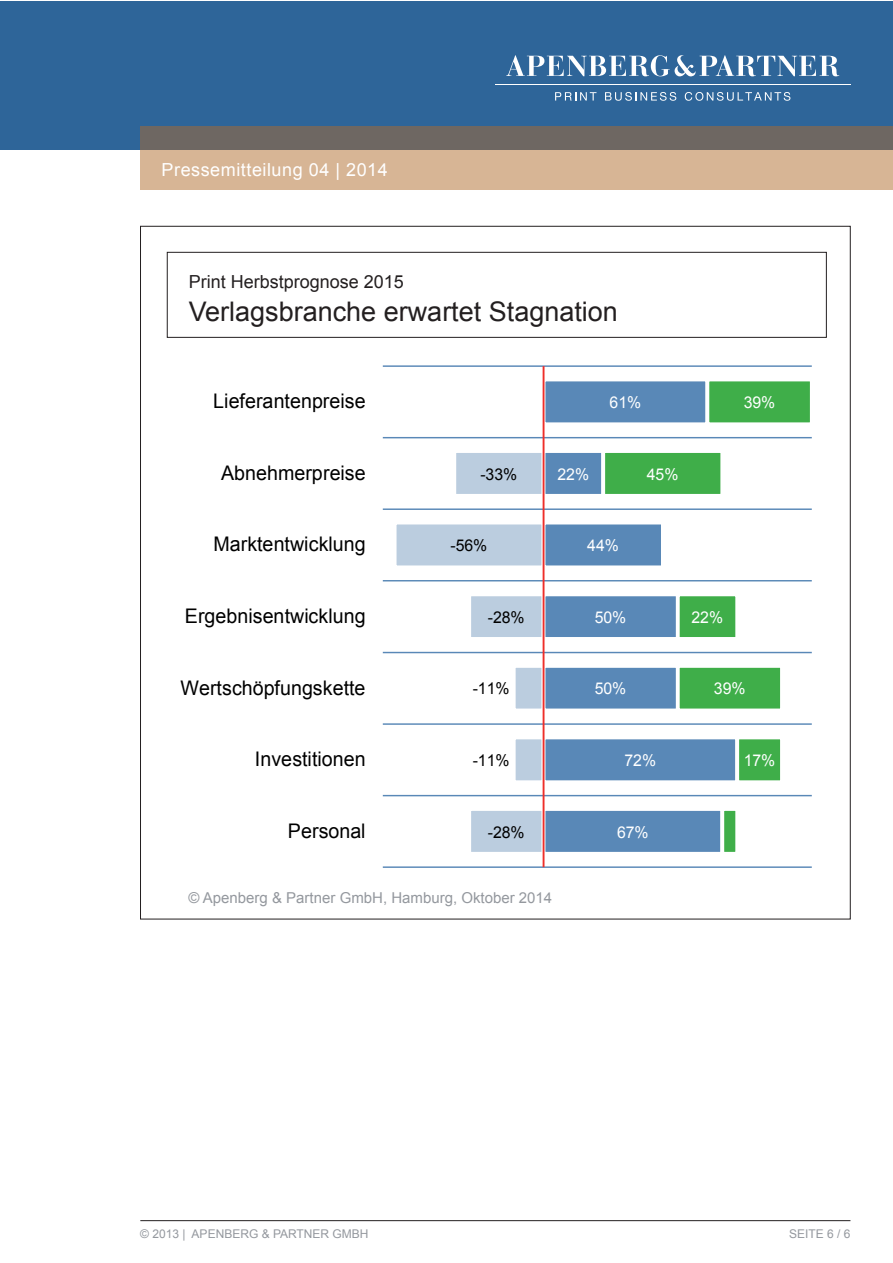
<style>
.page{position:relative;width:893px;height:1263px;background:#fff}
.page>*{position:absolute;margin:0;border:0;box-sizing:border-box;transform-origin:0 0}
.t1{font:27px "Arial";color:#231f20}
.t2{font:20.1px "Arial";color:#000}
.t3{font:18px "Arial";letter-spacing:.03em;color:#fff}
.t4{font:18px "Arial";color:#231f20}
.t5{font:16.2px "Arial";letter-spacing:-.005em;color:#fff}
.t6{font:16.2px "Arial";letter-spacing:-.005em;color:#000}
.t7{font:15px "Arial";color:#94989e}
.t8{font:12px "Arial";color:#94989e}
</style>
<div class="page">
<div style="left:0;top:1px;width:893px;height:149px;background:#2e6599"></div>
<svg style="left:140px;top:126px;width:753px;height:64px;background:#af9781"></svg>
<svg style="left:506px;top:55px;width:333px;height:21px"></svg>
<svg style="left:555px;top:92px;width:41px;height:9px"></svg>
<svg style="left:605px;top:92px;width:71px;height:9px"></svg>
<svg style="left:685px;top:92px;width:105px;height:9px"></svg>
<hr style="left:495px;top:84px;width:355px;height:1px;background:#fff">
<hr style="left:140px;top:1220px;width:710px;height:1px;background:#231f20">
<div style="left:167px;top:252px;width:659px;height:86px;border:1px solid #231f20"></div>
<hr style="left:383px;top:866px;width:429px;height:2px;background:#5988b7">
<hr style="left:383px;top:795px;width:429px;height:1px;background:#5988b7">
<hr style="left:383px;top:723px;width:429px;height:2px;background:#5988b7">
<hr style="left:383px;top:652px;width:429px;height:1px;background:#5988b7">
<hr style="left:383px;top:580px;width:429px;height:1px;background:#5988b7">
<hr style="left:383px;top:508px;width:429px;height:2px;background:#5988b7">
<hr style="left:383px;top:437px;width:429px;height:1px;background:#5988b7">
<hr style="left:383px;top:365px;width:429px;height:2px;background:#5988b7">
<div style="left:469px;top:809px;width:75px;height:45px;background:#bbcddf"></div>
<div style="left:467px;top:807px;width:78px;height:49px;border:4px solid #fff"></div>
<div style="left:514px;top:737px;width:30px;height:45px;background:#bbcddf"></div>
<div style="left:512px;top:735px;width:33px;height:49px;border:4px solid #fff"></div>
<div style="left:514px;top:666px;width:30px;height:44px;background:#bbcddf"></div>
<div style="left:512px;top:664px;width:33px;height:48px;border:4px solid #fff"></div>
<div style="left:469px;top:594px;width:75px;height:45px;background:#bbcddf"></div>
<div style="left:467px;top:592px;width:78px;height:49px;border:4px solid #fff"></div>
<div style="left:395px;top:522px;width:149px;height:45px;background:#bbcddf"></div>
<div style="left:393px;top:521px;width:152px;height:48px;border:4px solid #fff"></div>
<div style="left:454px;top:451px;width:90px;height:45px;background:#bbcddf"></div>
<div style="left:452px;top:449px;width:93px;height:49px;border:4px solid #fff"></div>
<div style="left:544px;top:809px;width:178px;height:45px;background:#5988b7"></div>
<div style="left:542px;top:807px;width:182px;height:49px;border:4px solid #fff"></div>
<div style="left:544px;top:737px;width:193px;height:45px;background:#5988b7"></div>
<div style="left:542px;top:735px;width:197px;height:49px;border:4px solid #fff"></div>
<div style="left:544px;top:666px;width:134px;height:44px;background:#5988b7"></div>
<div style="left:542px;top:664px;width:138px;height:48px;border:4px solid #fff"></div>
<div style="left:544px;top:594px;width:134px;height:45px;background:#5988b7"></div>
<div style="left:542px;top:592px;width:138px;height:49px;border:4px solid #fff"></div>
<div style="left:544px;top:522px;width:119px;height:45px;background:#5988b7"></div>
<div style="left:542px;top:521px;width:123px;height:48px;border:4px solid #fff"></div>
<div style="left:544px;top:451px;width:59px;height:45px;background:#5988b7"></div>
<div style="left:542px;top:449px;width:63px;height:49px;border:4px solid #fff"></div>
<div style="left:544px;top:379px;width:163px;height:45px;background:#5988b7"></div>
<div style="left:542px;top:378px;width:167px;height:48px;border:4px solid #fff"></div>
<div style="left:722px;top:809px;width:15px;height:45px;background:#3fae49"></div>
<div style="left:720px;top:807px;width:19px;height:49px;border:4px solid #fff"></div>
<div style="left:737px;top:737px;width:45px;height:45px;background:#3fae49"></div>
<div style="left:735px;top:735px;width:49px;height:49px;border:4px solid #fff"></div>
<div style="left:678px;top:666px;width:104px;height:44px;background:#3fae49"></div>
<div style="left:676px;top:664px;width:108px;height:48px;border:4px solid #fff"></div>
<div style="left:678px;top:594px;width:59px;height:45px;background:#3fae49"></div>
<div style="left:676px;top:592px;width:63px;height:49px;border:4px solid #fff"></div>
<div style="left:603px;top:451px;width:119px;height:45px;background:#3fae49"></div>
<div style="left:601px;top:449px;width:123px;height:49px;border:4px solid #fff"></div>
<div style="left:707px;top:379px;width:105px;height:45px;background:#3fae49"></div>
<div style="left:705px;top:378px;width:108px;height:48px;border:4px solid #fff"></div>
<hr style="left:543px;top:366px;width:1px;height:501px;background:#ee2f2a">
<p class="t3" style="left:162px;top:158px;width:228px">Pressemitteilung 04 | 2014</p>
<p class="t4" style="left:189px;top:270px;width:217px">Print Herbstprognose 2015</p>
<h1 class="t1" style="left:189px;top:294px;width:431px">Verlagsbranche erwartet Stagnation</h1>
<p class="t2" style="left:213px;top:388px;width:154px">Lieferantenpreise</p>
<p class="t5" style="left:610px;top:392px;width:33px">61%</p>
<p class="t5" style="left:744px;top:392px;width:33px">39%</p>
<p class="t2" style="left:221px;top:460px;width:146px">Abnehmerpreise</p>
<p class="t6" style="left:480px;top:463px;width:38px">-33%</p>
<p class="t5" style="left:557px;top:463px;width:33px">22%</p>
<p class="t5" style="left:647px;top:463px;width:33px">45%</p>
<p class="t2" style="left:213px;top:531px;width:154px">Marktentwicklung</p>
<p class="t6" style="left:451px;top:535px;width:38px">-56%</p>
<p class="t5" style="left:587px;top:535px;width:33px">44%</p>
<p class="t2" style="left:185px;top:603px;width:182px">Ergebnisentwicklung</p>
<p class="t6" style="left:488px;top:606px;width:38px">-28%</p>
<p class="t5" style="left:595px;top:606px;width:33px">50%</p>
<p class="t5" style="left:692px;top:606px;width:33px">22%</p>
<p class="t2" style="left:180px;top:674px;width:187px">Wertschöpfungskette</p>
<p class="t6" style="left:473px;top:678px;width:38px">-11%</p>
<p class="t5" style="left:595px;top:678px;width:33px">50%</p>
<p class="t5" style="left:714px;top:678px;width:33px">39%</p>
<p class="t2" style="left:255px;top:746px;width:112px">Investitionen</p>
<p class="t6" style="left:473px;top:750px;width:38px">-11%</p>
<p class="t5" style="left:624px;top:750px;width:33px">72%</p>
<p class="t5" style="left:744px;top:750px;width:33px">17%</p>
<p class="t2" style="left:288px;top:818px;width:79px">Personal</p>
<p class="t6" style="left:488px;top:821px;width:38px">-28%</p>
<p class="t7" style="left:189px;top:888px;width:365px">© Apenberg &amp; Partner GmbH, Hamburg, Oktober 2014</p>
<p class="t5" style="left:617px;top:821px;width:33px">67%</p>
<p class="t8" style="left:140px;top:1225px;width:230px">© 2013 | APENBERG &amp; PARTNER GMBH</p>
<p class="t8" style="left:789px;top:1225px;width:63px">SEITE 6 / 6</p>
</div>
